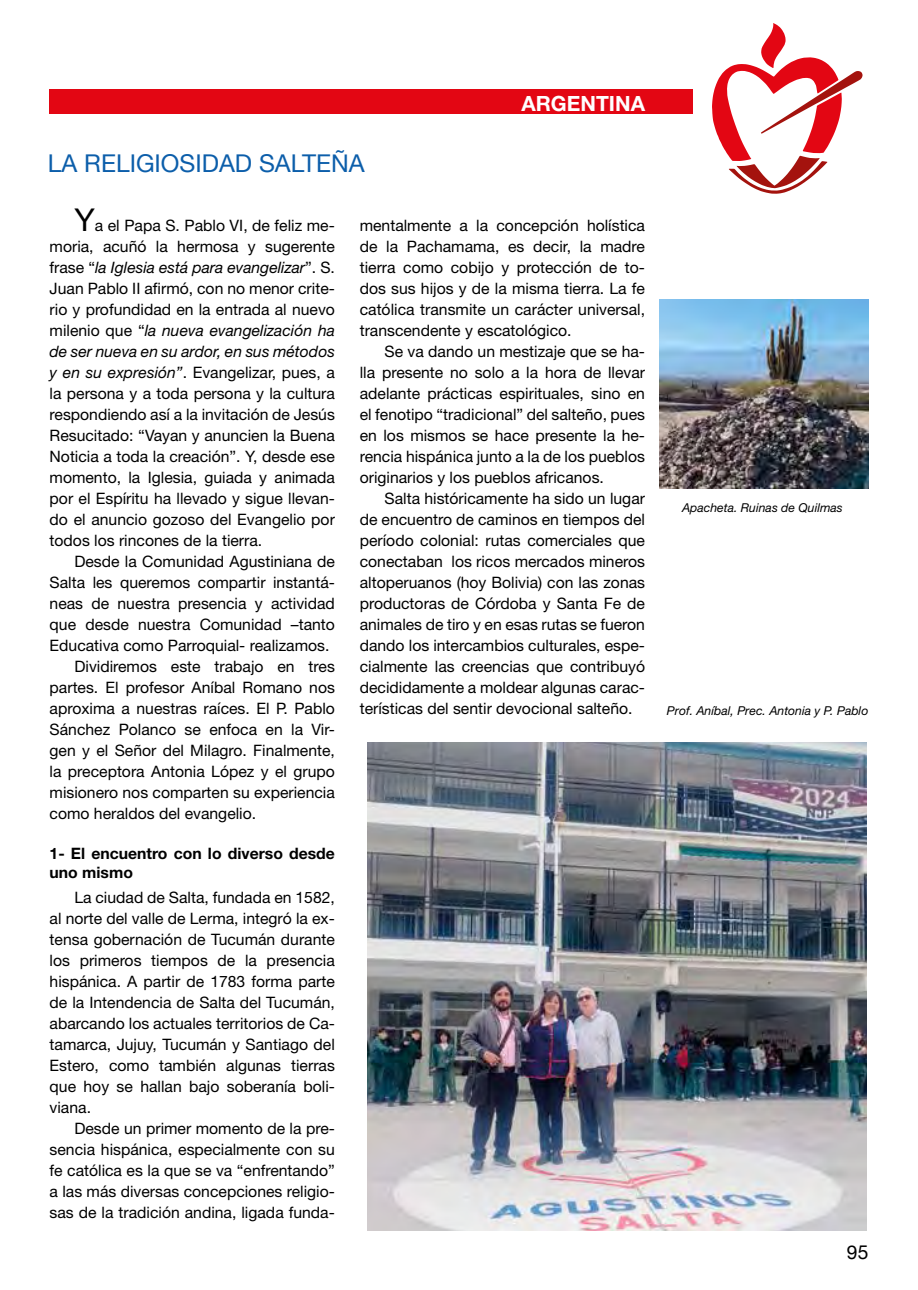
<style>
.page{position:relative;width:918px;height:1290px;background:#fff}
.page>*{position:absolute;margin:0;border:0;box-sizing:border-box;transform-origin:0 0}
.t1{font:24.5px "Helvetica Neue";color:#0c5eaa}
.t2{font:700 21px "Helvetica Neue";color:#fff}
.t3{font:19.25px "Helvetica Neue";color:#000}
.t4{font:15.75px/21px "Helvetica Neue";color:#000;text-align:justify}
.t5{font:700 15.75px/18.9px "Helvetica Neue";color:#000}
.t6{font:italic 12.25px "Helvetica Neue";color:#000}
.s1{font-size:31.5px}
.s2{font-style:italic}
</style>
<div class="page">
<img style="left:367px;top:742px;width:499px;height:488px">
<img style="left:660px;top:300px;width:208px;height:188px">
<div style="left:50px;top:89px;width:805px;height:25px;background:#e30613"></div>
<div style="left:693px;top:16px;width:173px;height:195px;background:#fff"></div>
<svg style="left:712px;top:23px;width:150px;height:171px"></svg>
<h1 class="t1" style="left:48px;top:146px;width:318px">LA RELIGIOSIDAD SALTEÑA</h1>
<h2 class="t2" style="left:521px;top:90px;width:125px">ARGENTINA</h2>
<p class="t4" style="left:50px;top:215px;width:287px;text-indent:25px"><span class="s1">Y</span>a el Papa S. Pablo VI, de feliz me&shy;moria, acuñó la hermosa y sugerente frase “<span class="s2">la Iglesia está para evangelizar</span>”. S.<br>Juan Pablo II afirmó, con no menor crite&shy;rio y profundidad en la entrada al nuevo milenio que “<span class="s2">la nueva evangelización ha de ser nueva en su ardor, en sus métodos y en su expresión”</span>. Evangelizar, pues, a la persona y a toda persona y la cultura respondiendo así a la invitación de Jesús Resucitado: “Vayan y anuncien la Buena Noticia a toda la creación”. Y, desde ese momento, la Iglesia, guiada y animada por el Espíritu ha llevado y sigue llevan&shy;do el anuncio gozoso del Evangelio por todos los rincones de la tierra.</p>
<p class="t4" style="left:74px;top:551px;width:262px">Desde la Comunidad Agustiniana de</p>
<p class="t4" style="left:50px;top:572px;width:287px">Salta les queremos compartir instantá-</p>
<p class="t4" style="left:50px;top:593px;width:287px">neas de nuestra presencia y actividad</p>
<p class="t4" style="left:50px;top:614px;width:287px">que desde nuestra Comunidad –tanto</p>
<p class="t4" style="left:50px;top:635px;width:281px">Educativa como Parroquial- realizamos.</p>
<p class="t4" style="left:74px;top:656px;width:262px">Dividiremos este trabajo en tres</p>
<p class="t4" style="left:50px;top:677px;width:287px">partes. El profesor Aníbal Romano nos</p>
<p class="t4" style="left:50px;top:698px;width:287px">aproxima a nuestras raíces. El P. Pablo</p>
<p class="t4" style="left:50px;top:719px;width:287px">Sánchez Polanco se enfoca en la Vir-</p>
<p class="t4" style="left:50px;top:740px;width:287px">gen y el Señor del Milagro. Finalmente,</p>
<p class="t4" style="left:50px;top:761px;width:287px">la preceptora Antonia López y el grupo</p>
<p class="t4" style="left:50px;top:782px;width:287px">misionero nos comparten su experiencia</p>
<p class="t4" style="left:50px;top:803px;width:208px">como heraldos del evangelio.</p>
<p class="t5" style="left:50px;top:843px;width:287px">1- El encuentro con lo diverso desde uno mismo</p>
<p class="t4" style="left:50px;top:887px;width:287px;text-indent:25px">La ciudad de Salta, fundada en 1582, al norte del valle de Lerma, integró la ex&shy;tensa gobernación de Tucumán durante los primeros tiempos de la presencia hispánica. A partir de 1783 forma parte de la Intendencia de Salta del Tucumán, abarcando los actuales territorios de Ca&shy;tamarca, Jujuy, Tucumán y Santiago del Estero, como también algunas tierras que hoy se hallan bajo soberanía boli&shy;viana.</p>
<p class="t4" style="left:50px;top:1117px;width:287px;text-indent:25px">Desde un primer momento de la pre&shy;sencia hispánica, especialmente con su fe católica es la que se va “enfrentando” a las más diversas concepciones religio&shy;sas de la tradición andina, ligada funda-</p>
<p class="t4" style="left:360px;top:214px;width:287px">mentalmente a la concepción holística de la Pachamama, es decir, la madre tierra como cobijo y protección de to&shy;dos sus hijos y de la misma tierra. La fe católica transmite un carácter universal, transcendente y escatológico.</p>
<p class="t4" style="left:360px;top:340px;width:287px;text-indent:25px">Se va dando un mestizaje que se ha&shy;lla presente no solo a la hora de llevar adelante prácticas espirituales, sino en el fenotipo “tradicional” del salteño, pues en los mismos se hace presente la he&shy;rencia hispánica junto a la de los pueblos originarios y los pueblos africanos.</p>
<p class="t4" style="left:360px;top:487px;width:287px;text-indent:25px">Salta históricamente ha sido un lugar de encuentro de caminos en tiempos del período colonial: rutas comerciales que conectaban los ricos mercados mineros altoperuanos (hoy Bolivia) con las zonas productoras de Córdoba y Santa Fe de animales de tiro y en esas rutas se fueron dando los intercambios culturales, espe&shy;cialmente las creencias que contribuyó decididamente a moldear algunas carac&shy;terísticas del sentir devocional salteño.</p>
<p class="t6" style="left:682px;top:500px;width:162px">Apacheta. Ruinas de Quilmas</p>
<p class="t6" style="left:667px;top:703px;width:203px">Prof. Aníbal, Prec. Antonia y P. Pablo</p>
<p class="t3" style="left:847px;top:1238px;width:23px">95</p>
</div>
